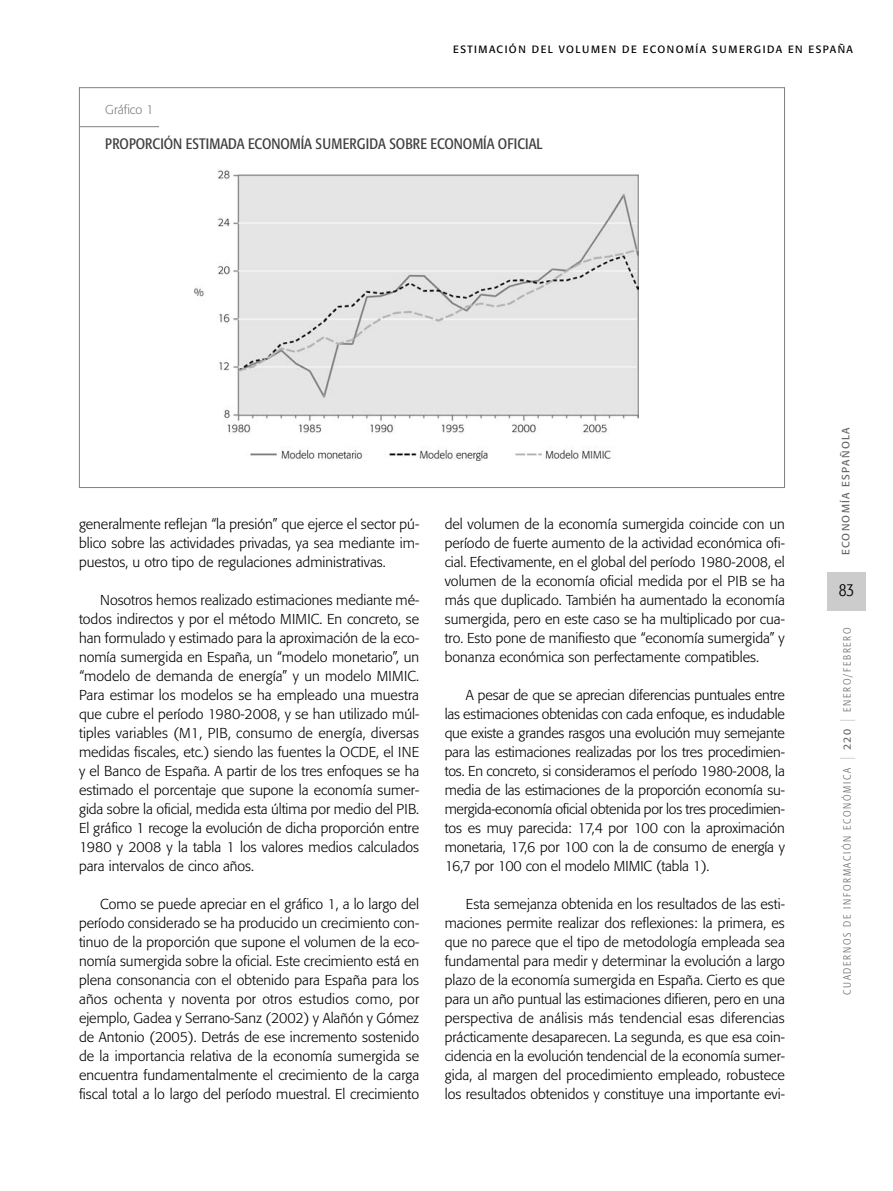
<style>
.page{position:relative;width:893px;height:1191px;background:#fff}
.page>*{position:absolute;margin:0;border:0;box-sizing:border-box;transform-origin:0 0}
.t1{font:300 condensed 18px "Formata";color:#000}
.t2{font:condensed 15px "Formata";color:#404040}
.t3{font:300 14.25px/18.9px "Formata";color:#000;text-align:justify}
.t4{font:300 12.75px "Formata";color:#808080}
.t5{font:300 condensed 10.5px "Formata";letter-spacing:.165em;color:#666}
.t6{font:10.5px "Formata";letter-spacing:.14em;color:#000}
.t7{font:10.5px "Formata";letter-spacing:.13em;color:#666}
.s1{font-stretch:normal;font-size:15px;color:#ccc}
.s2{font-weight:400;font-stretch:normal}
</style>
<div class="page">
<svg style="left:78px;top:87px;width:788px;height:524px"></svg>
<p class="t6" style="left:453px;top:45px;width:401px">ESTIMACIÓN DEL VOLUMEN DE ECONOMÍA SUMERGIDA EN ESPAÑA</p>
<p class="t4" style="left:105px;top:103px;width:50px">Gráfico 1</p>
<p class="t2" style="left:105px;top:138px;width:439px">PROPORCIÓN ESTIMADA ECONOMÍA SUMERGIDA SOBRE ECONOMÍA OFICIAL</p>
<p class="t3" style="left:79px;top:516px;width:342px">generalmente reflejan “la presión” que ejerce el sector pú&shy;blico sobre las actividades privadas, ya sea mediante im&shy;puestos, u otro tipo de regulaciones administrativas.</p>
<p class="t3" style="left:79px;top:592px;width:342px;text-indent:21px">Nosotros hemos realizado estimaciones mediante mé&shy;todos indirectos y por el método MIMIC. En concreto, se han formulado y estimado para la aproximación de la eco&shy;nomía sumergida en España, un “modelo monetario”, un “modelo de demanda de energía” y un modelo MIMIC.<br>Para estimar los modelos se ha empleado una muestra que cubre el período 1980-2008, y se han utilizado múl&shy;tiples variables (M1, PIB, consumo de energía, diversas medidas fiscales, etc.) siendo las fuentes la OCDE, el INE y el Banco de España. A partir de los tres enfoques se ha estimado el porcentaje que supone la economía sumer&shy;gida sobre la oficial, medida esta última por medio del PIB.<br>El gráfico 1 recoge la evolución de dicha proporción entre 1980 y 2008 y la tabla 1 los valores medios calculados para intervalos de cinco años.</p>
<p class="t3" style="left:79px;top:895px;width:342px;text-indent:21px">Como se puede apreciar en el gráfico 1, a lo largo del período considerado se ha producido un crecimiento con&shy;tinuo de la proporción que supone el volumen de la eco&shy;nomía sumergida sobre la oficial. Este crecimiento está en plena consonancia con el obtenido para España para los años ochenta y noventa por otros estudios como, por ejemplo, Gadea y Serrano-Sanz (2002) y Alañón y Gómez de Antonio (2005). Detrás de ese incremento sostenido de la importancia relativa de la economía sumergida se encuentra fundamentalmente el crecimiento de la carga fiscal total a lo largo del período muestral. El crecimiento</p>
<p class="t3" style="left:445px;top:516px;width:342px">del volumen de la economía sumergida coincide con un período de fuerte aumento de la actividad económica ofi&shy;cial. Efectivamente, en el global del período 1980-2008, el volumen de la economía oficial medida por el PIB se ha más que duplicado. También ha aumentado la economía sumergida, pero en este caso se ha multiplicado por cua&shy;tro. Esto pone de manifiesto que “economía sumergida” y bonanza económica son perfectamente compatibles.</p>
<p class="t3" style="left:445px;top:687px;width:342px;text-indent:21px">A pesar de que se aprecian diferencias puntuales entre las estimaciones obtenidas con cada enfoque, es indudable que existe a grandes rasgos una evolución muy semejante para las estimaciones realizadas por los tres procedimien&shy;tos. En concreto, si consideramos el período 1980-2008, la media de las estimaciones de la proporción economía su&shy;mergida-economía oficial obtenida por los tres procedimien&shy;tos es muy parecida: 17,4 por 100 con la aproximación monetaria, 17,6 por 100 con la de consumo de energía y 16,7 por 100 con el modelo MIMIC (tabla 1).</p>
<p class="t3" style="left:445px;top:895px;width:342px;text-indent:21px">Esta semejanza obtenida en los resultados de las esti&shy;maciones permite realizar dos reflexiones: la primera, es que no parece que el tipo de metodología empleada sea fundamental para medir y determinar la evolución a largo plazo de la economía sumergida en España. Cierto es que para un año puntual las estimaciones difieren, pero en una perspectiva de análisis más tendencial esas diferencias prácticamente desaparecen. La segunda, es que esa coin&shy;cidencia en la evolución tendencial de la economía sumer&shy;gida, al margen del procedimiento empleado, robustece los resultados obtenidos y constituye una importante evi-</p>
<p class="t7" style="left:841px;top:555px;width:129px;rotate:-90deg">ECONOMÍA ESPAÑOLA</p>
<p class="t1" style="left:839px;top:582px;width:17px">83</p>
<p class="t5" style="left:843px;top:994px;width:369px;rotate:-90deg">CUADERNOS DE INFORMACIÓN ECONÓMICA <span class="s1">|</span> <span class="s2">220</span> <span class="s1">|</span> ENERO/FEBRERO</p>
</div>
